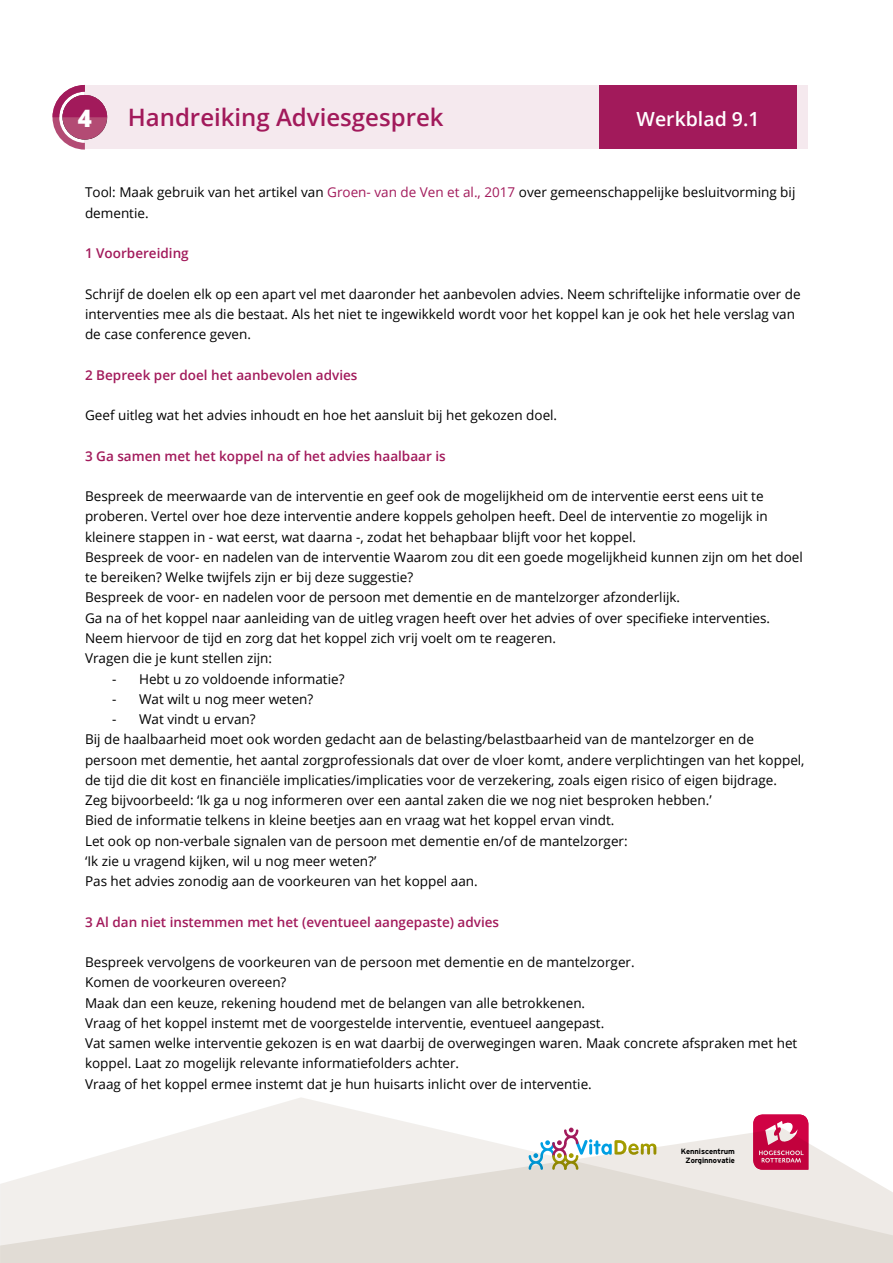
<style>
.page{position:relative;width:893px;height:1263px;background:#fff}
.page>*{position:absolute;margin:0;border:0;box-sizing:border-box;transform-origin:0 0}
.t1{font:600 24px "Open Sans";color:#a21a5b}
.t2{font:800 24px "Open Sans";color:#fff}
.t3{font:600 19.5px "Open Sans";color:#fff}
.t4{font:13.5px "Open Sans";color:#000}
.t5{font:600 13.5px "Open Sans";color:#a21a5b}
.t6{font:700 7.65px/9px "Interstate";letter-spacing:-.01em;color:#000;text-align:right}
.s1{color:#a21a5b}
</style>
<div class="page">
<div style="left:85px;top:85px;width:723px;height:64px;background:#f5e9ee"></div>
<svg style="left:53px;top:85px;width:54px;height:65px"></svg>
<div style="left:600px;top:85px;width:197px;height:64px;background:#a21a5b"></div>
<svg style="left:196px;top:1098px;width:613px;height:30px"></svg>
<svg style="left:0;top:1128px;width:893px;height:135px;background:#e8e2de"></svg>
<p class="t2" style="left:78px;top:100px;width:16px">4</p>
<p class="t1" style="left:128px;top:101px;width:317px">Handreiking Adviesgesprek</p>
<p class="t3" style="left:637px;top:106px;width:124px">Werkblad 9.1</p>
<p class="t4" style="left:85px;top:183px;width:712px">Tool: Maak gebruik van het artikel van <span class="s1">Groen- van de Ven et al., 2017</span> over gemeenschappelijke besluitvorming bij</p>
<p class="t4" style="left:85px;top:204px;width:65px">dementie.</p>
<p class="t5" style="left:85px;top:244px;width:105px">1 Voorbereiding</p>
<p class="t4" style="left:85px;top:285px;width:717px">Schrijf de doelen elk op een apart vel met daaronder het aanbevolen advies. Neem schriftelijke informatie over de</p>
<p class="t4" style="left:85px;top:305px;width:711px">interventies mee als die bestaat. Als het niet te ingewikkeld wordt voor het koppel kan je ook het hele verslag van</p>
<p class="t4" style="left:85px;top:325px;width:167px">de case conference geven.</p>
<p class="t5" style="left:85px;top:366px;width:274px">2 Bepreek per doel het aanbevolen advies</p>
<p class="t4" style="left:85px;top:406px;width:474px">Geef uitleg wat het advies inhoudt en hoe het aansluit bij het gekozen doel.</p>
<p class="t5" style="left:85px;top:447px;width:362px">3 Ga samen met het koppel na of het advies haalbaar is</p>
<p class="t4" style="left:85px;top:487px;width:680px">Bespreek de meerwaarde van de interventie en geef ook de mogelijkheid om de interventie eerst eens uit te</p>
<p class="t4" style="left:85px;top:507px;width:684px">proberen. Vertel over hoe deze interventie andere koppels geholpen heeft. Deel de interventie zo mogelijk in</p>
<p class="t4" style="left:85px;top:528px;width:553px">kleinere stappen in - wat eerst, wat daarna -, zodat het behapbaar blijft voor het koppel.</p>
<p class="t4" style="left:85px;top:548px;width:719px">Bespreek de voor- en nadelen van de interventie Waarom zou dit een goede mogelijkheid kunnen zijn om het doel</p>
<p class="t4" style="left:85px;top:568px;width:330px">te bereiken? Welke twijfels zijn er bij deze suggestie?</p>
<p class="t4" style="left:85px;top:588px;width:597px">Bespreek de voor- en nadelen voor de persoon met dementie en de mantelzorger afzonderlijk.</p>
<p class="t4" style="left:85px;top:609px;width:687px">Ga na of het koppel naar aanleiding van de uitleg vragen heeft over het advies of over specifieke interventies.</p>
<p class="t4" style="left:85px;top:629px;width:473px">Neem hiervoor de tijd en zorg dat het koppel zich vrij voelt om te reageren.</p>
<p class="t4" style="left:85px;top:649px;width:189px">Vragen die je kunt stellen zijn:</p>
<p class="t4" style="left:112px;top:669px;width:234px">- Hebt u zo voldoende informatie?</p>
<p class="t4" style="left:112px;top:690px;width:203px">- Wat wilt u nog meer weten?</p>
<p class="t4" style="left:112px;top:710px;width:145px">- Wat vindt u ervan?</p>
<p class="t4" style="left:85px;top:730px;width:670px">Bij de haalbaarheid moet ook worden gedacht aan de belasting/belastbaarheid van de mantelzorger en de</p>
<p class="t4" style="left:85px;top:750px;width:721px">persoon met dementie, het aantal zorgprofessionals dat over de vloer komt, andere verplichtingen van het koppel,</p>
<p class="t4" style="left:85px;top:771px;width:693px">de tijd die dit kost en financiële implicaties/implicaties voor de verzekering, zoals eigen risico of eigen bijdrage.</p>
<p class="t4" style="left:85px;top:791px;width:628px">Zeg bijvoorbeeld: ‘Ik ga u nog informeren over een aantal zaken die we nog niet besproken hebben.’</p>
<p class="t4" style="left:85px;top:811px;width:531px">Bied de informatie telkens in kleine beetjes aan en vraag wat het koppel ervan vindt.</p>
<p class="t4" style="left:85px;top:831px;width:544px">Let ook op non-verbale signalen van de persoon met dementie en/of de mantelzorger:</p>
<p class="t4" style="left:85px;top:852px;width:293px">‘Ik zie u vragend kijken, wil u nog meer weten?’</p>
<p class="t4" style="left:85px;top:872px;width:394px">Pas het advies zonodig aan de voorkeuren van het koppel aan.</p>
<p class="t5" style="left:85px;top:912px;width:416px">3 Al dan niet instemmen met het (eventueel aangepaste) advies</p>
<p class="t4" style="left:85px;top:953px;width:551px">Bespreek vervolgens de voorkeuren van de persoon met dementie en de mantelzorger.</p>
<p class="t4" style="left:85px;top:973px;width:203px">Komen de voorkeuren overeen?</p>
<p class="t4" style="left:85px;top:993px;width:502px">Maak dan een keuze, rekening houdend met de belangen van alle betrokkenen.</p>
<p class="t4" style="left:85px;top:1014px;width:521px">Vraag of het koppel instemt met de voorgestelde interventie, eventueel aangepast.</p>
<p class="t4" style="left:85px;top:1034px;width:714px">Vat samen welke interventie gekozen is en wat daarbij de overwegingen waren. Maak concrete afspraken met het</p>
<p class="t4" style="left:85px;top:1054px;width:376px">koppel. Laat zo mogelijk relevante informatiefolders achter.</p>
<p class="t4" style="left:85px;top:1074px;width:508px">Vraag of het koppel ermee instemt dat je hun huisarts inlicht over de interventie.</p>
<p class="t6" style="left:681px;top:1146px;width:56px">Kenniscentrum<br>Zorginnovatie</p>
</div>
